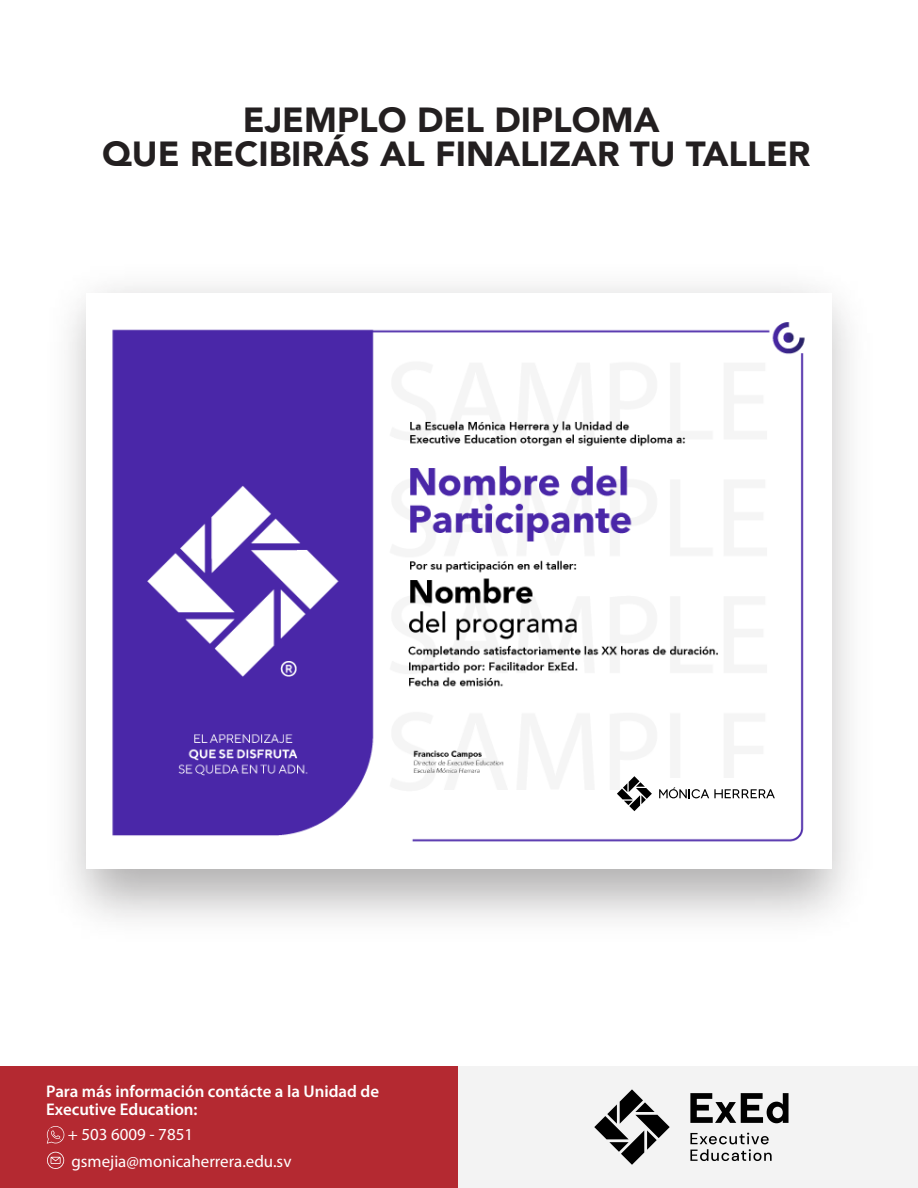
<style>
.page{position:relative;width:918px;height:1188px;background:#fff}
.page>*{position:absolute;margin:0;border:0;box-sizing:border-box;transform-origin:0 0}
.t1{font:900 34.8px/34.8px "Avenir";color:#231f20;text-align:center}
.t2{font:600 16.95px/18px "Myriad Pro";color:#fff}
.t3{font:16.95px/27.2px "Myriad Pro";color:#fff}
</style>
<div class="page">
<div style="left:1px;top:1067px;width:917px;height:121px;background:#f3f3f3"></div>
<div style="left:0;top:1066px;width:458px;height:122px;background:#b42931"></div>
<svg style="left:47px;top:1126px;width:17px;height:18px"></svg>
<svg style="left:47px;top:1152px;width:17px;height:17px"></svg>
<svg style="left:690px;top:1133px;width:82px;height:28px"></svg>
<svg style="left:690px;top:1093px;width:99px;height:30px"></svg>
<svg style="left:594px;top:1089px;width:76px;height:76px"></svg>
<img style="left:112px;top:322px;width:693px;height:520px">
<div style="left:621px;top:778px;width:170px;height:39px;background:#fff"></div>
<svg style="left:617px;top:776px;width:35px;height:35px"></svg>
<svg style="left:659px;top:787px;width:116px;height:11px"></svg>
<h1 class="t1" style="left:102px;top:101px;width:710px">EJEMPLO DEL DIPLOMA<br>QUE RECIBIRÁS AL FINALIZAR TU TALLER</h1>
<p class="t2" style="left:46px;top:1082px;width:334px">Para más información contácte a la Unidad de<br>Executive Education:</p>
<p class="t3" style="left:68px;top:1120px;width:225px">+ 503 6009 - 7851 gsmejia@monicaherrera.edu.sv</p>
</div>
